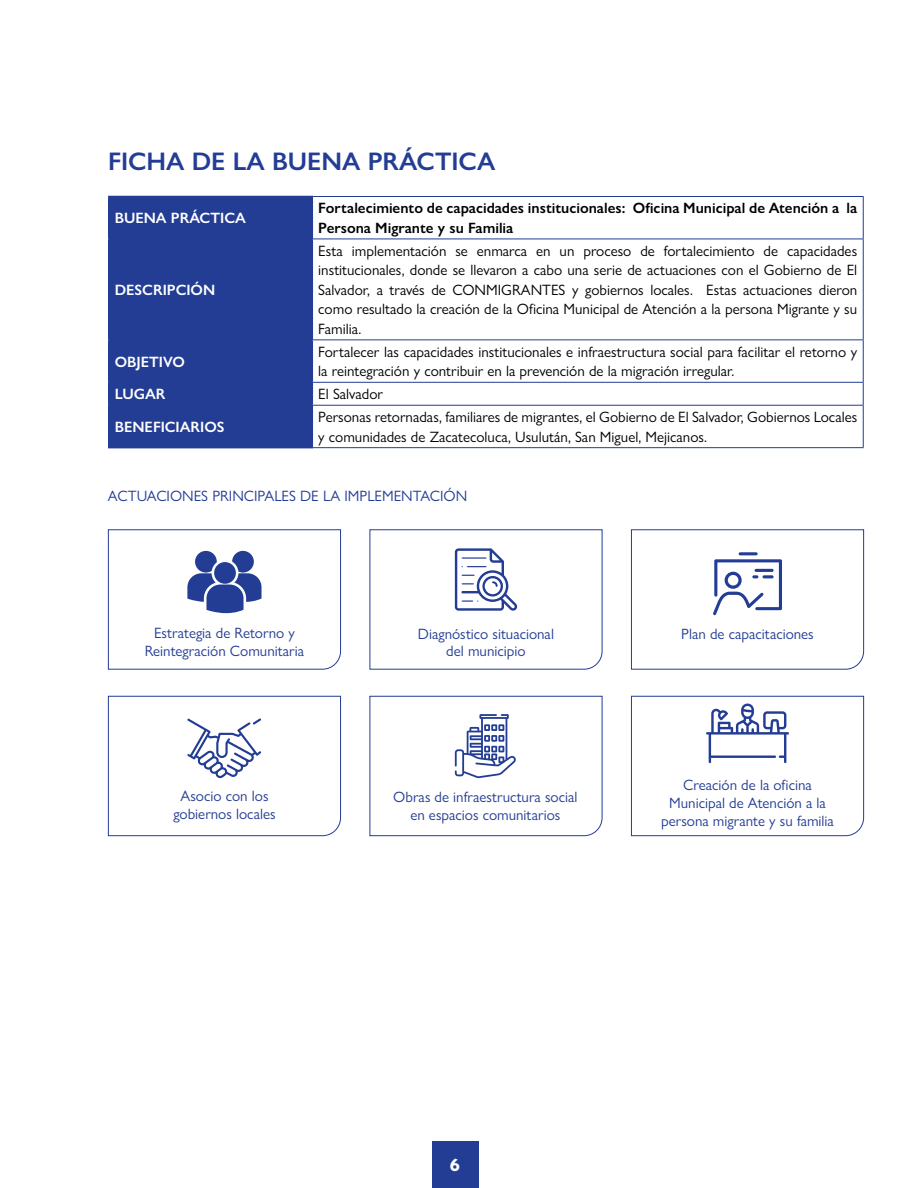
<style>
.page{position:relative;width:918px;height:1188px;background:#fff}
.page>*{position:absolute;margin:0;border:0;box-sizing:border-box;transform-origin:0 0}
.t1{font:600 25.5px "Gill Sans Nova";color:#233d94}
.t2{font:700 18px "Gill Sans Nova";color:#fff}
.t3{font:15px/19.5px "Gill Sans Nova";color:#000}
.t4{font:15px/18px "Gill Sans Nova";color:#233d94;text-align:center}
.t5{font:600 15px/19.5px "Gill Sans Nova";color:#000}
.t6{font:600 15px "Gill Sans Nova";color:#fff}
</style>
<div class="page">
<div style="left:432px;top:1141px;width:47px;height:47px;background:#233d94"></div>
<div style="left:109px;top:196px;width:203px;height:43px;background:#233d94"></div>
<hr style="left:108px;top:196px;width:205px;height:1px;background:#233d94">
<hr style="left:108px;top:197px;width:2px;height:41px;background:#233d94">
<hr style="left:108px;top:240px;width:2px;height:99px;background:#233d94">
<hr style="left:108px;top:341px;width:2px;height:41px;background:#233d94">
<hr style="left:108px;top:383px;width:2px;height:21px;background:#233d94">
<hr style="left:108px;top:406px;width:2px;height:41px;background:#233d94">
<hr style="left:108px;top:238px;width:205px;height:2px;background:#233d94">
<hr style="left:108px;top:339px;width:205px;height:2px;background:#233d94">
<hr style="left:108px;top:382px;width:205px;height:1px;background:#233d94">
<hr style="left:108px;top:404px;width:205px;height:2px;background:#233d94">
<hr style="left:108px;top:447px;width:205px;height:1px;background:#233d94">
<hr style="left:313px;top:196px;width:551px;height:1px;background:#233d94">
<hr style="left:863px;top:197px;width:1px;height:42px;background:#233d94">
<hr style="left:313px;top:239px;width:551px;height:1px;background:#233d94">
<hr style="left:863px;top:239px;width:1px;height:100px;background:#233d94">
<hr style="left:313px;top:339px;width:551px;height:1px;background:#233d94">
<hr style="left:863px;top:340px;width:1px;height:42px;background:#233d94">
<hr style="left:313px;top:382px;width:551px;height:1px;background:#233d94">
<svg style="left:863px;top:383px;width:1px;height:22px"></svg>
<hr style="left:313px;top:405px;width:551px;height:1px;background:#233d94">
<hr style="left:863px;top:406px;width:1px;height:41px;background:#233d94">
<hr style="left:313px;top:447px;width:551px;height:1px;background:#233d94">
<hr style="left:312px;top:197px;width:1px;height:41px;background:#233d94">
<div style="left:110px;top:239px;width:203px;height:208px;background:#233d94"></div>
<hr style="left:312px;top:406px;width:1px;height:41px;background:#233d94">
<svg style="left:369px;top:529px;width:234px;height:141px"></svg>
<svg style="left:108px;top:529px;width:233px;height:141px"></svg>
<svg style="left:631px;top:529px;width:233px;height:141px"></svg>
<svg style="left:108px;top:696px;width:233px;height:140px"></svg>
<svg style="left:369px;top:696px;width:234px;height:140px"></svg>
<svg style="left:631px;top:696px;width:233px;height:140px"></svg>
<h1 class="t1" style="left:108px;top:146px;width:389px">FICHA DE LA BUENA PRÁCTICA</h1>
<p class="t6" style="left:115px;top:209px;width:133px">BUENA PRÁCTICA</p>
<p class="t5" style="left:318px;top:198px;width:540px">Fortalecimiento de capacidades institucionales: Oficina Municipal de Atención a la<br>Persona Migrante y su Familia</p>
<p class="t6" style="left:115px;top:281px;width:102px">DESCRIPCIÓN</p>
<p class="t3" style="left:318px;top:241px;width:540px;text-align:justify">Esta implementación se enmarca en un proceso de fortalecimiento de capacidades institucionales, donde se llevaron a cabo una serie de actuaciones con el Gobierno de El Salvador, a través de CONMIGRANTES y gobiernos locales. Estas actuaciones dieron como resultado la creación de la Oficina Municipal de Atención a la persona Migrante y su Familia.</p>
<p class="t6" style="left:115px;top:352px;width:72px">OBJETIVO</p>
<p class="t3" style="left:318px;top:342px;width:540px">Fortalecer las capacidades institucionales e infraestructura social para facilitar el retorno y la reintegración y contribuir en la prevención de la migración irregular.</p>
<p class="t6" style="left:115px;top:385px;width:52px">LUGAR</p>
<p class="t3" style="left:318px;top:384px;width:66px">El Salvador</p>
<p class="t6" style="left:115px;top:418px;width:111px">BENEFICIARIOS</p>
<p class="t3" style="left:318px;top:407px;width:540px">Personas retornadas, familiares de migrantes, el Gobierno de El Salvador, Gobiernos Locales y comunidades de Zacatecoluca, Usulután, San Miguel, Mejicanos.</p>
<p class="t4" style="left:108px;top:487px;width:361px">ACTUACIONES PRINCIPALES DE LA IMPLEMENTACIÓN</p>
<p class="t4" style="left:145px;top:624px;width:161px">Estrategia de Retorno y<br>Reintegración Comunitaria</p>
<p class="t4" style="left:418px;top:625px;width:138px;line-height:17.5px">Diagnóstico situacional del municipio</p>
<p class="t4" style="left:173px;top:787px;width:104px;line-height:17.5px">Asocio con los gobiernos locales</p>
<p class="t4" style="left:393px;top:787px;width:186px">Obras de infraestructura social en espacios comunitarios</p>
<p class="t4" style="left:681px;top:625px;width:134px">Plan de capacitaciones</p>
<p class="t4" style="left:661px;top:775px;width:174px">Creación de la oficina<br>Municipal de Atención a la persona migrante y su familia</p>
<p class="t2" style="left:450px;top:1154px;width:12px">6</p>
</div>
